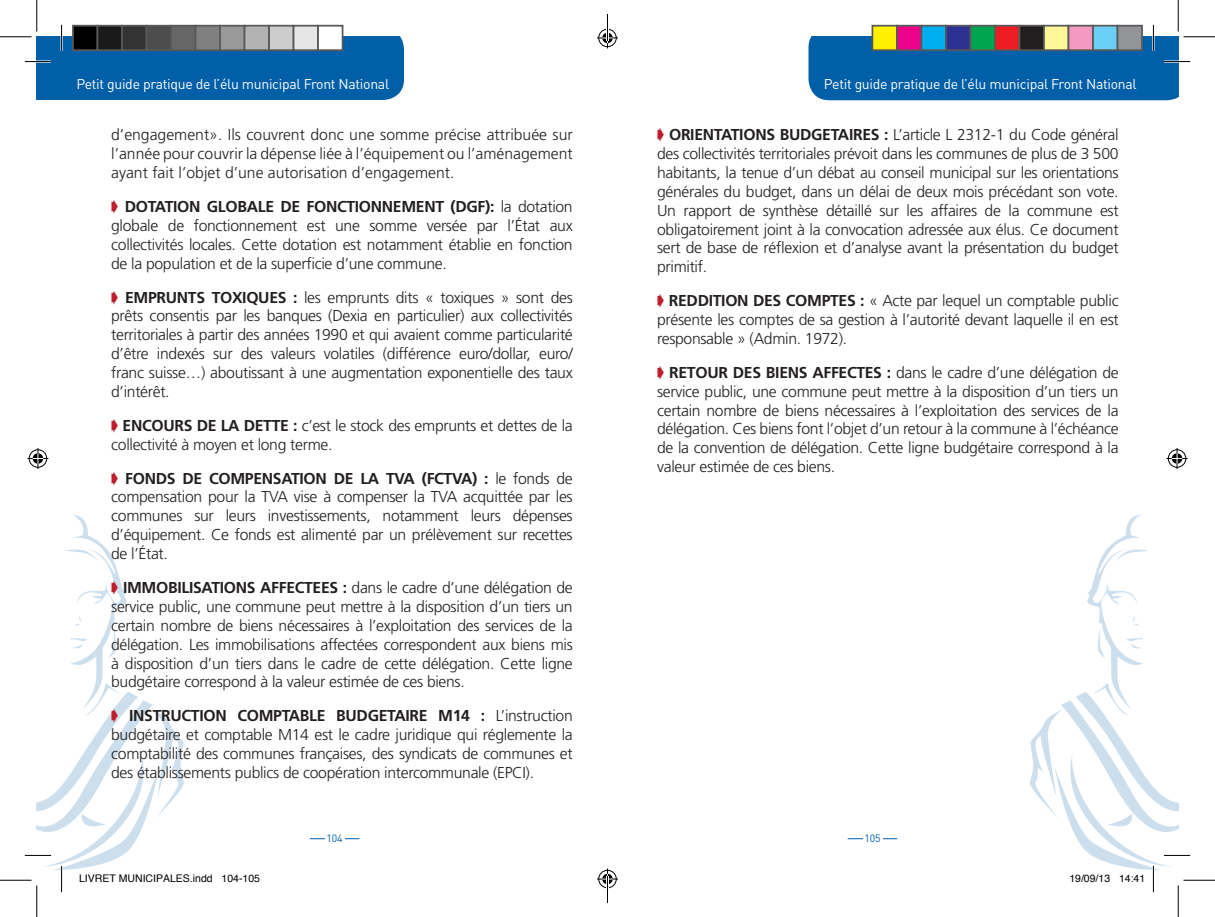
<style>
.page{position:relative;width:1215px;height:917px;background:#fff}
.page>*{position:absolute;margin:0;border:0;box-sizing:border-box;transform-origin:0 0}
.Style_de_paragraphe{font:300 15.75px/18.9px "Frutiger";letter-spacing:-.02em;color:#231f20;text-align:justify}
.t1{font:14px "DIN";letter-spacing:-.02em;color:#fff}
.t2{font:10.5px "Helvetica";color:#000}
.t3{font:10.5px "DIN";letter-spacing:-.02em;color:#015fa8}
.s1{color:#be1d2c}
.s2{font-weight:700}
</style>
<div class="page">
<hr style="left:310px;top:838px;width:49px;height:1px;background:#015fa8">
<div style="left:324px;top:823px;width:20px;height:30px;background:#fff"></div>
<hr style="left:847px;top:838px;width:50px;height:1px;background:#015fa8">
<div style="left:862px;top:823px;width:20px;height:30px;background:#fff"></div>
<svg style="left:25px;top:25px;width:379px;height:75px;background:#186daf"></svg>
<svg style="left:808px;top:25px;width:382px;height:75px;background:#196daf"></svg>
<hr style="left:0;top:36px;width:32px;height:2px;background:#fff">
<hr style="left:1183px;top:36px;width:31px;height:2px;background:#fff">
<hr style="left:36px;top:0;width:2px;height:32px;background:#fff">
<hr style="left:1177px;top:0;width:2px;height:32px;background:#fff">
<hr style="left:0;top:36px;width:32px;height:1px;background:#000">
<hr style="left:1183px;top:36px;width:31px;height:1px;background:#000">
<hr style="left:0;top:880px;width:32px;height:1px;background:#000">
<hr style="left:1183px;top:880px;width:31px;height:1px;background:#000">
<hr style="left:36px;top:0;width:1px;height:32px;background:#000">
<hr style="left:36px;top:885px;width:1px;height:32px;background:#000">
<hr style="left:1177px;top:0;width:1px;height:32px;background:#000">
<hr style="left:1177px;top:885px;width:1px;height:32px;background:#000">
<svg style="left:27px;top:448px;width:21px;height:21px"></svg>
<svg style="left:1166px;top:448px;width:21px;height:21px"></svg>
<div style="left:73px;top:26px;width:24px;height:24px;background:#000"></div>
<div style="left:72px;top:25px;width:26px;height:26px;border:2px solid #595959"></div>
<div style="left:97px;top:26px;width:25px;height:24px;background:#1a1a1a"></div>
<div style="left:97px;top:25px;width:26px;height:26px;border:2px solid #595959"></div>
<div style="left:122px;top:26px;width:24px;height:24px;background:#333"></div>
<div style="left:121px;top:25px;width:26px;height:26px;border:2px solid #595959"></div>
<div style="left:146px;top:26px;width:25px;height:24px;background:#4d4d4d"></div>
<div style="left:146px;top:25px;width:26px;height:26px;border:2px solid #595959"></div>
<div style="left:171px;top:26px;width:24px;height:24px;background:#666"></div>
<div style="left:170px;top:25px;width:26px;height:26px;border:2px solid #595959"></div>
<div style="left:195px;top:26px;width:25px;height:24px;background:#808080"></div>
<div style="left:195px;top:25px;width:26px;height:26px;border:2px solid #595959"></div>
<div style="left:220px;top:26px;width:24px;height:24px;background:#999"></div>
<div style="left:219px;top:25px;width:26px;height:26px;border:2px solid #595959"></div>
<div style="left:244px;top:26px;width:25px;height:24px;background:#b3b3b3"></div>
<div style="left:244px;top:25px;width:26px;height:26px;border:2px solid #595959"></div>
<div style="left:269px;top:26px;width:24px;height:24px;background:#ccc"></div>
<div style="left:268px;top:25px;width:26px;height:26px;border:2px solid #595959"></div>
<div style="left:293px;top:26px;width:25px;height:24px;background:#e6e6e6"></div>
<div style="left:293px;top:25px;width:26px;height:26px;border:2px solid #595959"></div>
<div style="left:318px;top:26px;width:24px;height:24px;background:#fff"></div>
<div style="left:317px;top:25px;width:26px;height:26px;border:2px solid #595959"></div>
<div style="left:872px;top:26px;width:25px;height:24px;background:#fff101"></div>
<div style="left:871px;top:25px;width:26px;height:26px;border:2px solid #595959"></div>
<div style="left:897px;top:26px;width:24px;height:24px;background:#ed028c"></div>
<div style="left:896px;top:25px;width:26px;height:26px;border:2px solid #595959"></div>
<div style="left:921px;top:26px;width:25px;height:24px;background:#00aeef"></div>
<div style="left:920px;top:25px;width:26px;height:26px;border:2px solid #595959"></div>
<div style="left:946px;top:26px;width:24px;height:24px;background:#2e3092"></div>
<div style="left:945px;top:25px;width:26px;height:26px;border:2px solid #595959"></div>
<div style="left:970px;top:26px;width:25px;height:24px;background:#00a54f"></div>
<div style="left:969px;top:25px;width:26px;height:26px;border:2px solid #595959"></div>
<div style="left:995px;top:26px;width:24px;height:24px;background:#ee1d23"></div>
<div style="left:994px;top:25px;width:26px;height:26px;border:2px solid #595959"></div>
<div style="left:1019px;top:26px;width:25px;height:24px;background:#231f20"></div>
<div style="left:1018px;top:25px;width:26px;height:26px;border:2px solid #595959"></div>
<div style="left:1044px;top:26px;width:24px;height:24px;background:#fff79a"></div>
<div style="left:1043px;top:25px;width:26px;height:26px;border:2px solid #595959"></div>
<div style="left:1068px;top:26px;width:25px;height:24px;background:#f499c2"></div>
<div style="left:1067px;top:25px;width:26px;height:26px;border:2px solid #595959"></div>
<div style="left:1093px;top:26px;width:24px;height:24px;background:#6bcff6"></div>
<div style="left:1092px;top:25px;width:26px;height:26px;border:2px solid #595959"></div>
<div style="left:1117px;top:26px;width:25px;height:24px;background:#939598"></div>
<div style="left:1116px;top:25px;width:26px;height:26px;border:2px solid #595959"></div>
<svg style="left:25px;top:514px;width:159px;height:378px"></svg>
<svg style="left:1029px;top:514px;width:161px;height:378px"></svg>
<svg style="left:597px;top:14px;width:21px;height:34px"></svg>
<svg style="left:597px;top:868px;width:21px;height:35px"></svg>
<p class="t1" style="left:76px;top:76px;width:314px">Petit guide pratique de l’élu municipal Front National</p>
<p class="t1" style="left:824px;top:76px;width:314px">Petit guide pratique de l’élu municipal Front National</p>
<p class="Style_de_paragraphe" style="left:111px;top:125px;width:463px">d’engagement». Ils couvrent donc une somme précise attribuée sur l’année pour couvrir la dépense liée à l’équipement ou l’aménagement ayant fait l’objet d’une autorisation d’engagement.</p>
<p class="Style_de_paragraphe" style="left:111px;top:197px;width:463px"><span class="s1">➧</span> <span class="s2">DOTATION GLOBALE DE FONCTIONNEMENT (DGF):</span> la dotation globale de fonctionnement est une somme versée par l’État aux collectivités locales. Cette dotation est notamment établie en fonction de la population et de la superficie d’une commune.</p>
<p class="Style_de_paragraphe" style="left:111px;top:288px;width:463px"><span class="s1">➧</span> <span class="s2">EMPRUNTS TOXIQUES :</span> les emprunts dits « toxiques » sont des prêts consentis par les banques (Dexia en particulier) aux collectivités territoriales à partir des années 1990 et qui avaient comme particularité d’être indexés sur des valeurs volatiles (différence euro/dollar, euro/ franc suisse…) aboutissant à une augmentation exponentielle des taux d’intérêt.</p>
<p class="Style_de_paragraphe" style="left:111px;top:416px;width:463px"><span class="s1">➧</span> <span class="s2">ENCOURS DE LA DETTE :</span> c’est le stock des emprunts et dettes de la collectivité à moyen et long terme.</p>
<p class="Style_de_paragraphe" style="left:111px;top:468px;width:463px"><span class="s1">➧</span> <span class="s2">FONDS DE COMPENSATION DE LA TVA (FCTVA) :</span> le fonds de compensation pour la TVA vise à compenser la TVA acquittée par les communes sur leurs investissements, notamment leurs dépenses d’équipement. Ce fonds est alimenté par un prélèvement sur recettes de l’État.</p>
<p class="Style_de_paragraphe" style="left:111px;top:578px;width:463px"><span class="s1">➧</span> <span class="s2">IMMOBILISATIONS AFFECTEES :</span> dans le cadre d’une délégation de service public, une commune peut mettre à la disposition d’un tiers un certain nombre de biens nécessaires à l’exploitation des services de la délégation. Les immobilisations affectées correspondent aux biens mis à disposition d’un tiers dans le cadre de cette délégation. Cette ligne budgétaire correspond à la valeur estimée de ces biens.</p>
<p class="Style_de_paragraphe" style="left:111px;top:706px;width:463px"><span class="s1">➧</span> <span class="s2">INSTRUCTION COMPTABLE BUDGETAIRE M14 :</span> L’instruction budgétaire et comptable M14 est le cadre juridique qui réglemente la comptabilité des communes françaises, des syndicats de communes et des établissements publics de coopération intercommunale (EPCI).</p>
<p class="Style_de_paragraphe" style="left:657px;top:125px;width:463px"><span class="s1">➧</span> <span class="s2">ORIENTATIONS BUDGETAIRES :</span> L’article L 2312-1 du Code général des collectivités territoriales prévoit dans les communes de plus de 3 500 habitants, la tenue d’un débat au conseil municipal sur les orientations générales du budget, dans un délai de deux mois précédant son vote.<br>Un rapport de synthèse détaillé sur les affaires de la commune est obligatoirement joint à la convocation adressée aux élus. Ce document sert de base de réflexion et d’analyse avant la présentation du budget primitif.</p>
<p class="Style_de_paragraphe" style="left:657px;top:291px;width:463px"><span class="s1">➧</span> <span class="s2">REDDITION DES COMPTES :</span> « Acte par lequel un comptable public présente les comptes de sa gestion à l’autorité devant laquelle il en est responsable » (Admin. 1972).</p>
<p class="Style_de_paragraphe" style="left:657px;top:363px;width:463px"><span class="s1">➧</span> <span class="s2">RETOUR DES BIENS AFFECTES :</span> dans le cadre d’une délégation de service public, une commune peut mettre à la disposition d’un tiers un certain nombre de biens nécessaires à l’exploitation des services de la délégation. Ces biens font l’objet d’un retour à la commune à l’échéance de la convention de délégation. Cette ligne budgétaire correspond à la valeur estimée de ces biens.</p>
<p class="t3" style="left:326px;top:832px;width:18px">104</p>
<p class="t3" style="left:864px;top:832px;width:18px">105</p>
<p class="t2" style="left:79px;top:870px;width:182px">LIVRET MUNICIPALES.indd 104-105</p>
<p class="t2" style="left:1069px;top:870px;width:77px">19/09/13 14:41</p>
</div>
